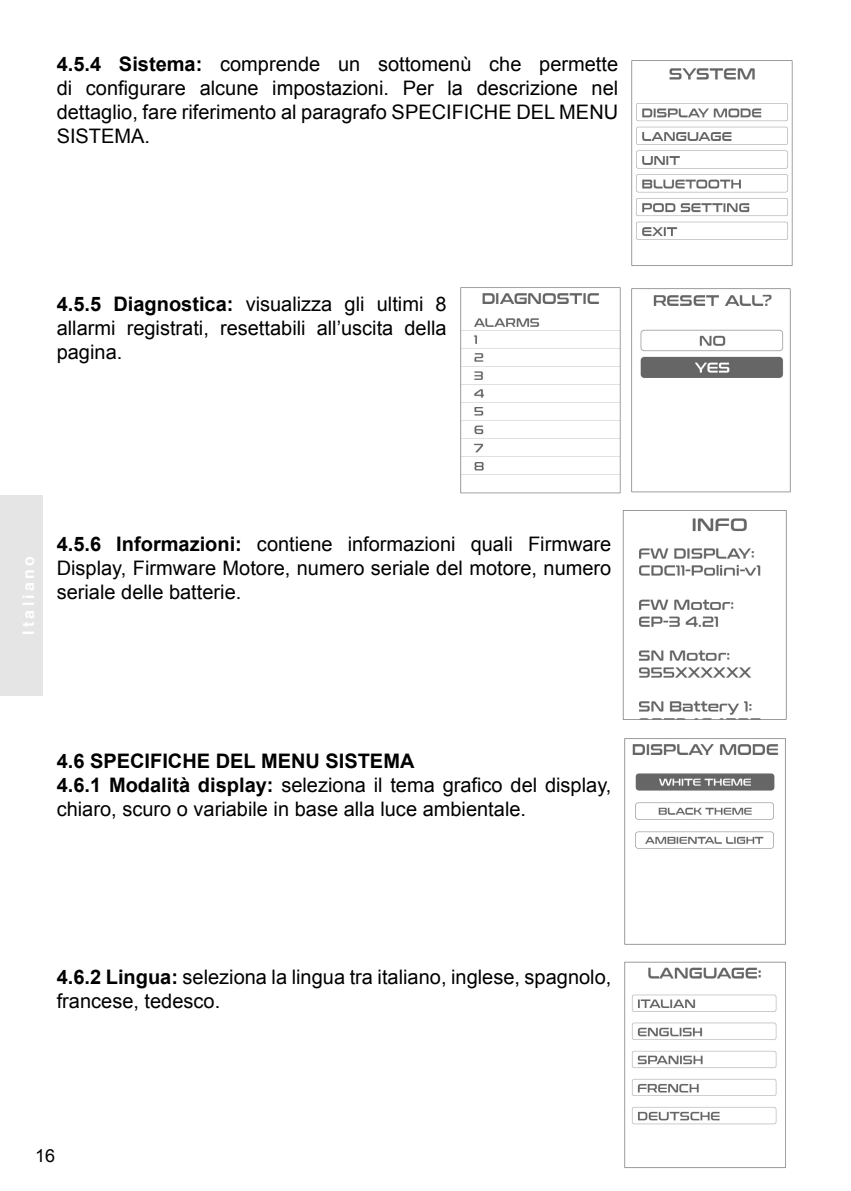
<style>
.page{position:relative;width:851px;height:1191px;background:#fff}
.page>*{position:absolute;margin:0;border:0;box-sizing:border-box;transform-origin:0 0}
.t1{font:20px/24px "Arial";color:#000;text-align:justify}
.t2{font:18px "Arial";color:#000}
.t3{font:700 16px "Helvetica";letter-spacing:.2em;color:#fff}
.s1{font-weight:700}
</style>
<div class="page">
<div style="left:0;top:495px;width:43px;height:200px;background:#e5e5e5"></div>
<img style="left:631px;top:60px;width:162px;height:206px">
<img style="left:460px;top:287px;width:161px;height:207px">
<img style="left:631px;top:288px;width:160px;height:205px">
<img style="left:622px;top:510px;width:165px;height:210px">
<img style="left:624px;top:738px;width:162px;height:207px">
<img style="left:624px;top:961px;width:162px;height:207px">
<p class="t1" style="left:57px;top:52px;width:563px"><span class="s1">4.5.4 Sistema:</span> comprende un sottomenù che permette di configurare alcune impostazioni. Per la descrizione nel dettaglio, fare riferimento al paragrafo SPECIFICHE DEL MENU SISTEMA.</p>
<p class="t1" style="left:57px;top:292px;width:391px"><span class="s1">4.5.5 Diagnostica:</span> visualizza gli ultimi 8 allarmi registrati, resettabili all’uscita della pagina.</p>
<p class="t3" style="left:15px;top:634px;width:80px;rotate:-90deg">Italiano</p>
<p class="t1" style="left:57px;top:532px;width:556px"><span class="s1">4.5.6 Informazioni:</span> contiene informazioni quali Firmware Display, Firmware Motore, numero seriale del motore, numero seriale delle batterie.</p>
<p class="t1" style="left:57px;top:748px;width:556px;text-align:left"><span class="s1">4.6 SPECIFICHE DEL MENU SISTEMA<br>4.6.1 Modalità display:</span> seleziona il tema grafico del display, chiaro, scuro o variabile in base alla luce ambientale.</p>
<p class="t1" style="left:57px;top:964px;width:556px"><span class="s1">4.6.2 Lingua:</span> seleziona la lingua tra italiano, inglese, spagnolo, francese, tedesco.</p>
<p class="t2" style="left:35px;top:1143px;width:22px">16</p>
</div>
